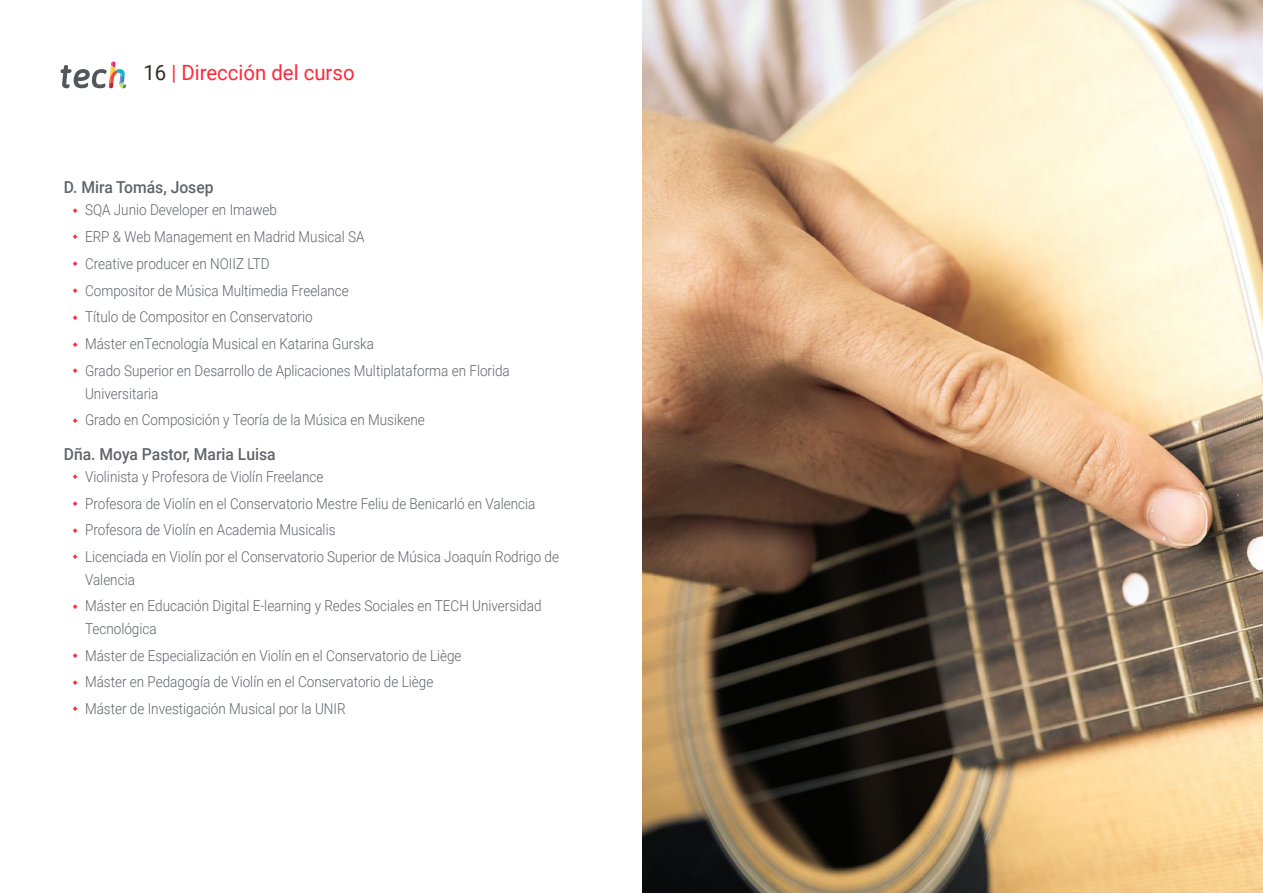
<style>
.page{position:relative;width:1263px;height:893px;background:#fff}
.page>*{position:absolute;margin:0;border:0;box-sizing:border-box;transform-origin:0 0}
.t1{font:21px "Roboto";color:#ff293a}
.t2{font:500 16.5px "Roboto";color:#61646a;scale:.95 1}
.t3{font:300 15px/26.7px "Roboto";color:#61646a;scale:.9 1}
.s1{color:#312e20}
</style>
<div class="page">
<svg style="left:61px;top:62px;width:65px;height:27px"></svg>
<img style="left:642px;top:0;width:621px;height:893px">
<h1 class="t1" style="left:144px;top:57px;width:213px"><span class="s1">16</span> | Dirección del curso</h1>
<p class="t2" style="left:64px;top:176px;width:159px">D. Mira Tomás, Josep</p>
<p class="t3" style="left:85px;top:196px;width:473px">SQA Junio Developer en Imaweb<br>ERP &amp; Web Management en Madrid Musical SA<br>Creative producer en NOIIZ LTD<br>Compositor de Música Multimedia Freelance<br>Título de Compositor en Conservatorio<br>Máster enTecnología Musical en Katarina Gurska<br>Grado Superior en Desarrollo de Aplicaciones Multiplataforma en Florida</p>
<p class="t3" style="left:85px;top:379px;width:379px">Universitaria<br>Grado en Composición y Teoría de la Música en Musikene</p>
<p class="t2" style="left:64px;top:442px;width:224px">Dña. Moya Pastor, Maria Luisa</p>
<p class="t3" style="left:85px;top:463px;width:528px">Violinista y Profesora de Violín Freelance<br>Profesora de Violín en el Conservatorio Mestre Feliu de Benicarló en Valencia Profesora de Violín en Academia Musicalis<br>Licenciada en Violín por el Conservatorio Superior de Música Joaquín Rodrigo de</p>
<p class="t3" style="left:85px;top:565px;width:509px">Valencia<br>Máster en Educación Digital E-learning y Redes Sociales en TECH Universidad</p>
<p class="t3" style="left:85px;top:615px;width:420px">Tecnológica<br>Máster de Especialización en Violín en el Conservatorio de Liège Máster en Pedagogía de Violín en el Conservatorio de Liège Máster de Investigación Musical por la UNIR</p>
</div>
